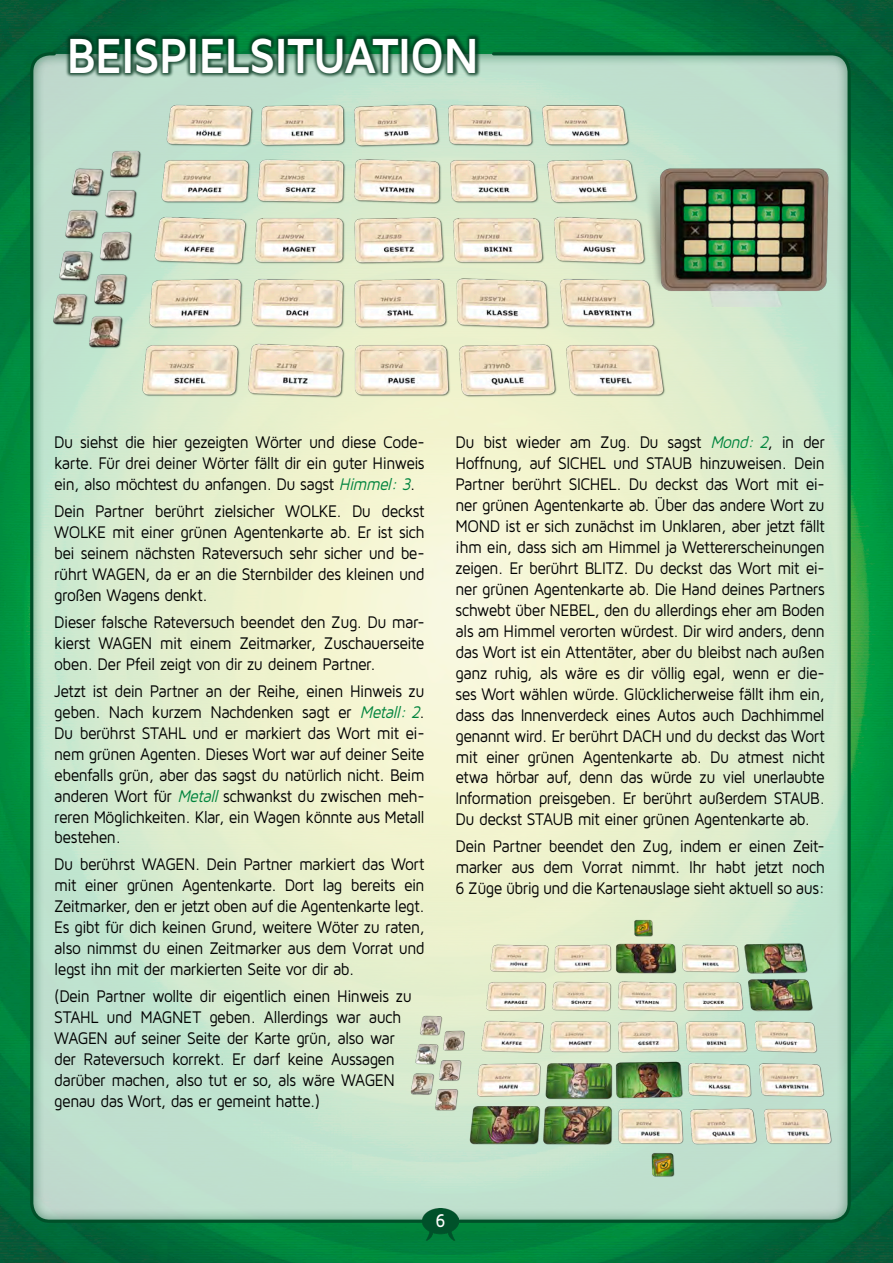
<style>
.page{position:relative;width:893px;height:1263px;background:#fff}
.page>*{position:absolute;margin:0;border:0;box-sizing:border-box;transform-origin:0 0}
.t1{font:700 51.15px "Maven Pro";letter-spacing:-.025em;color:#fff;scale:.9 1}
.t2{font:500 19.05px "Maven Pro";color:#fff;scale:.9 1}
.t3{font:17.4px/21px "Maven Pro";letter-spacing:-.035em;color:#000;text-align:justify;scale:.9 1}
.s1{font-style:italic;color:#00843d}
</style>
<div class="page">
<img style="left:0;top:0;width:893px;height:1263px">
<div style="left:29px;top:50px;width:822px;height:1173px;background:#005029;opacity:.75"></div>
<img style="left:422px;top:1209px;width:36px;height:31px">
<div style="left:65px;top:33px;width:415px;height:45px;background:#00321a;opacity:.8"></div>
<img style="left:156px;top:97px;width:525px;height:319px">
<img style="left:395px;top:915px;width:451px;height:268px">
<div style="left:644px;top:175px;width:169px;height:116px;background:#000;opacity:.4"></div>
<img style="left:656px;top:169px;width:175px;height:137px">
<img style="left:39px;top:97px;width:117px;height:319px">
<div style="left:52px;top:151px;width:91px;height:199px;background:#000;opacity:.75"></div>
<h1 class="t1" style="left:66px;top:23px;width:460px">BEISPIELSITUATION</h1>
<p class="t3" style="left:54px;top:431px;width:413px">Du siehst die hier gezeigten Wörter und diese Code&shy;karte. Für drei deiner Wörter fällt dir ein guter Hinweis ein, also möchtest du anfangen. Du sagst <span class="s1">Himmel:3</span>.</p>
<p class="t3" style="left:54px;top:500px;width:413px">Dein Partner berührt zielsicher WOLKE. Du deckst WOLKE mit einer grünen Agentenkarte ab. Er ist sich bei seinem nächsten Rateversuch sehr sicher und be&shy;rührt WAGEN, da er an die Sternbilder des kleinen und großen Wagens denkt.</p>
<p class="t3" style="left:54px;top:611px;width:413px">Dieser falsche Rateversuch beendet den Zug. Du mar&shy;kierst WAGEN mit einem Zeitmarker, Zuschauerseite oben. Der Pfeil zeigt von dir zu deinem Partner.</p>
<p class="t3" style="left:54px;top:680px;width:413px">Jetzt ist dein Partner an der Reihe, einen Hinweis zu geben. Nach kurzem Nachdenken sagt er <span class="s1">Metall:2</span>.<br>Du berührst STAHL und er markiert das Wort mit ei&shy;nem grünen Agenten. Dieses Wort war auf deiner Seite ebenfalls grün, aber das sagst du natürlich nicht. Beim anderen Wort für <span class="s1">Metall</span>schwankst du zwischen meh&shy;reren Möglichkeiten. Klar, ein Wagen könnte aus Metall bestehen.</p>
<p class="t3" style="left:54px;top:853px;width:413px">Du berührst WAGEN. Dein Partner markiert das Wort mit einer grünen Agentenkarte. Dort lag bereits ein Zeitmarker, den er jetzt oben auf die Agentenkarte legt.<br>Es gibt für dich keinen Grund, weitere Wöter zu raten, also nimmst du einen Zeitmarker aus dem Vorrat und legst ihn mit der markierten Seite vor dir ab.</p>
<p class="t3" style="left:54px;top:985px;width:399px;text-align:left">(Dein Partner wollte dir eigentlich einen Hinweis zu STAHL und MAGNET geben. Allerdings war auch WAGEN auf seiner Seite der Karte grün, also war der Rateversuch korrekt. Er darf keine Aussagen darüber machen, also tut er so, als wäre WAGEN genau das Wort, das er gemeint hatte.)</p>
<p class="t3" style="left:456px;top:431px;width:412px">Du bist wieder am Zug. Du sagst <span class="s1">Mond:2</span>, in der Hoffnung, auf SICHEL und STAUB hinzuweisen. Dein Partner berührt SICHEL. Du deckst das Wort mit ei&shy;ner grünen Agentenkarte ab. Über das andere Wort zu MOND ist er sich zunächst im Unklaren, aber jetzt fällt ihm ein, dass sich am Himmel ja Wettererscheinungen zeigen. Er berührt BLITZ. Du deckst das Wort mit ei&shy;ner grünen Agentenkarte ab. Die Hand deines Partners schwebt über NEBEL, den du allerdings eher am Boden als am Himmel verorten würdest. Dir wird anders, denn das Wort ist ein Attentäter, aber du bleibst nach außen ganz ruhig, als wäre es dir völlig egal, wenn er die&shy;ses Wort wählen würde. Glücklicherweise fällt ihm ein, dass das Innenverdeck eines Autos auch Dachhimmel genannt wird. Er berührt DACH und du deckst das Wort mit einer grünen Agentenkarte ab. Du atmest nicht etwa hörbar auf, denn das würde zu viel unerlaubte Information preisgeben. Er berührt außerdem STAUB.<br>Du deckst STAUB mit einer grünen Agentenkarte ab.</p>
<p class="t3" style="left:456px;top:835px;width:412px">Dein Partner beendet den Zug, indem er einen Zeit&shy;marker aus dem Vorrat nimmt. Ihr habt jetzt noch 6 Züge übrig und die Kartenauslage sieht aktuell so aus:</p>
<p class="t2" style="left:435px;top:1208px;width:13px">6</p>
</div>
